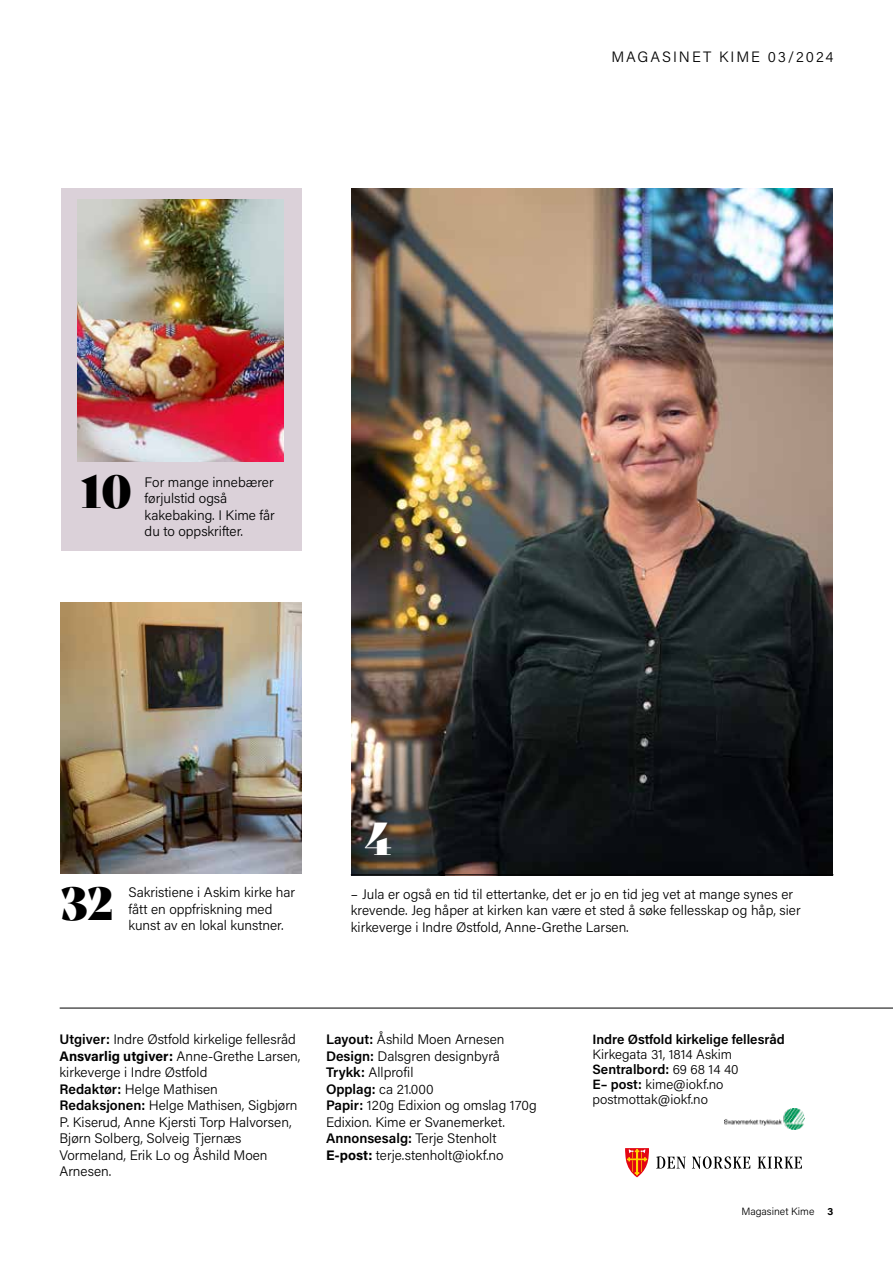
<style>
.page{position:relative;width:893px;height:1263px;background:#fff}
.page>*{position:absolute;margin:0;border:0;box-sizing:border-box;transform-origin:0 0}
.t1{font:45px "Bely Display";color:#000}
.t2{font:45px "Bely Display";color:#fff}
.t3{font:300 15px "Acumin Pro";letter-spacing:.135em;color:#000}
.t4{font:300 13.8px/16.5px "Acumin Pro";color:#000}
.t5{font:300 13.5px/15px "Acumin Pro";color:#000}
.t6{font:600 13.5px "Acumin Pro";color:#000}
.t7{font:300 10.5px "Acumin Pro";color:#000}
.t8{font:700 10.5px "Acumin Pro";color:#000}
.s1{font-weight:600}
.s2{font-weight:700}
</style>
<div class="page">
<img style="left:351px;top:189px;width:482px;height:685px">
<hr style="left:351px;top:874px;width:482px;height:1px;background:#000">
<svg style="left:656px;top:1156px;width:30px;height:13px"></svg>
<svg style="left:692px;top:1156px;width:58px;height:13px"></svg>
<svg style="left:758px;top:1157px;width:44px;height:11px"></svg>
<svg style="left:625px;top:1148px;width:24px;height:29px"></svg>
<img style="left:724px;top:1108px;width:80px;height:22px">
<div style="left:61px;top:189px;width:241px;height:362px;background:#dbd1d9"></div>
<img style="left:61px;top:602px;width:241px;height:271px">
<hr style="left:60px;top:1008px;width:833px;height:1px;background:#000">
<img style="left:77px;top:200px;width:207px;height:261px">
<h1 class="t1" style="left:81px;top:455px;width:53px">10</h1>
<p class="t4" style="left:145px;top:473px;width:132px">For mange innebærer førjulstid også kakebaking. I Kime får du to oppskrifter.</p>
<h1 class="t2" style="left:364px;top:802px;width:29px">4</h1>
<p class="t3" style="left:611px;top:46px;width:224px">MAGASINET KIME 03/2024</p>
<h1 class="t1" style="left:61px;top:867px;width:53px">32</h1>
<p class="t4" style="left:129px;top:883px;width:168px">Sakristiene i Askim kirke har fått en oppfriskning med kunst av en lokal kunstner.</p>
<p class="t4" style="left:351px;top:885px;width:451px">– Jula er også en tid til ettertanke, det er jo en tid jeg vet at mange synes er krevende. Jeg håper at kirken kan være et sted å søke fellesskap og håp, sier kirkeverge i Indre Østfold, Anne-Grethe Larsen.</p>
<p class="t4" style="left:60px;top:1030px;width:242px"><span class="s1">Utgiver:</span> Indre Østfold kirkelige fellesråd<br><span class="s2">Ansvarlig utgiver:</span> Anne-Grethe Larsen, kirkeverge i Indre Østfold<br><span class="s1">Redaktør:</span> Helge Mathisen<br><span class="s1">Redaksjonen:</span> Helge Mathisen, Sigbjørn<br>P. Kiserud, Anne Kjersti Torp Halvorsen,<br>Bjørn Solberg, Solveig Tjernæs<br>Vormeland, Erik Lo og Åshild Moen<br>Arnesen.</p>
<p class="t4" style="left:326px;top:1030px;width:212px"><span class="s1">Layout:</span> Åshild Moen Arnesen<br><span class="s1">Design:</span> Dalsgren designbyrå<br><span class="s1">Trykk:</span> Allprofil<br><span class="s1">Opplag:</span> ca 21.000<br><span class="s1">Papir:</span> 120g Edixion og omslag 170g<br>Edixion. Kime er Svanemerket.<br><span class="s1">Annonsesalg:</span> Terje Stenholt<br><span class="s2">E-post:</span> terje.stenholt@iokf.no</p>
<p class="t6" style="left:592px;top:1030px;width:194px">Indre Østfold kirkelige fellesråd</p>
<p class="t5" style="left:592px;top:1046px;width:148px">Kirkegata 31, 1814 Askim<br><span class="s1">Sentralbord:</span> 69 68 14 40<br><span class="s1">E– post:</span> kime@iokf.no postmottak@iokf.no</p>
<p class="t7" style="left:741px;top:1204px;width:74px">Magasinet Kime</p>
<p class="t8" style="left:828px;top:1204px;width:7px">3</p>
</div>
